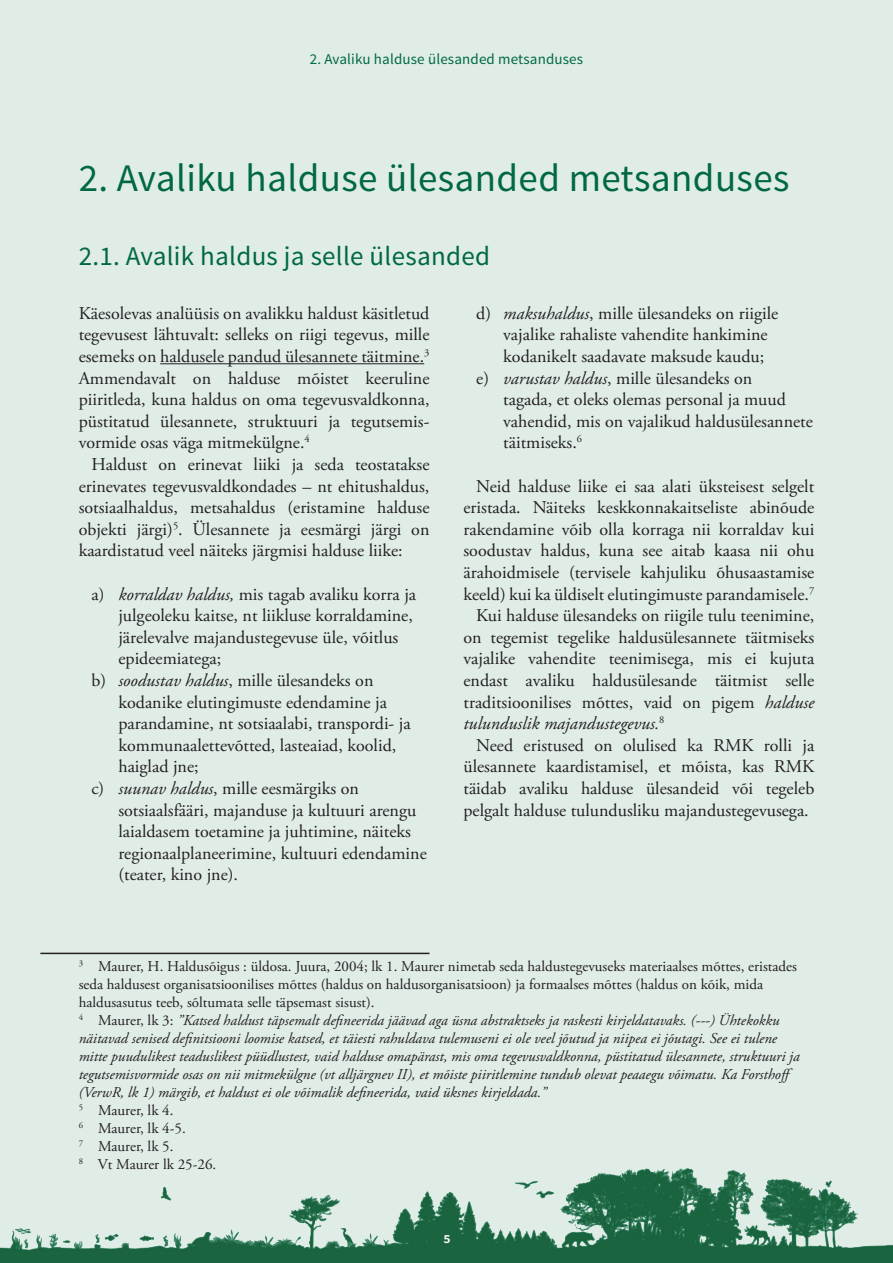
<style>
.page{position:relative;width:893px;height:1263px;background:#e0ede7}
.page>*{position:absolute;margin:0;border:0;box-sizing:border-box;transform-origin:0 0}
.suur_pealkiri{font:39px "Source Sans Pro";letter-spacing:.01em;color:#00693f}
.vahepealkiri{font:27px "Source Sans Pro";letter-spacing:.01em;color:#00693f}
.põhitekst_taanreata{font:18px/21.6px "Adobe Garamond Pro";color:#231f20}
.põhitekst{font:18px/21.6px "Adobe Garamond Pro";color:#231f20;text-align:justify}
.joonealune_kiri{font:italic 15px/18px "Adobe Garamond Pro";color:#231f20}
.joonealune_kiri-2{font:15px/18px "Adobe Garamond Pro";color:#231f20}
.päis{font:15px "Source Sans Pro";letter-spacing:.01em;color:#00693f}
.t1{font:600 15px "Source Sans Pro";color:#fff}
.s1{font-style:italic}
.s2{font-style:normal}
</style>
<div class="page">
<img style="left:0;top:1168px;width:893px;height:95px">
<hr style="left:40px;top:953px;width:389px;height:1px;background:#231f20">
<hr style="left:160px;top:363px;width:264px;height:1px;background:#231f20">
<p class="päis" style="left:310px;top:49px;width:275px">2. Avaliku halduse ülesanded metsanduses</p>
<p class="suur_pealkiri" style="left:79px;top:154px;width:712px">2. Avaliku halduse ülesanded metsanduses</p>
<p class="vahepealkiri" style="left:79px;top:239px;width:413px">2.1. Avalik haldus ja selle ülesanded</p>
<p class="põhitekst_taanreata" style="left:79px;top:303px;width:352px;text-align:justify">Käesolevas analüüsis on avalikku haldust käsitletud tegevusest lähtuvalt: selleks on riigi tegevus, mille esemeks on haldusele pandud ülesannete täitmine.<sup>3<br></sup>Ammendavalt on halduse mõistet keeruline piiritleda, kuna haldus on oma tegevusvaldkonna, püstitatud ülesannete, struktuuri ja tegutsemis&shy;vormide osas väga mitmekülgne.<sup>4</sup></p>
<p class="põhitekst" style="left:79px;top:454px;width:352px;text-indent:13px">Haldust on erinevat liiki ja seda teostatakse erinevates tegevusvaldkondades – nt ehitushaldus, sotsiaalhaldus, metsahaldus (eristamine halduse objekti järgi)<sup>5</sup>. Ülesannete ja eesmärgi järgi on kaardistatud veel näiteks järgmisi halduse liike:</p>
<p class="põhitekst_taanreata" style="left:118px;top:584px;width:299px;text-indent:-27px">a) <span class="s1">korraldav haldus,</span> mis tagab avaliku korra ja julgeoleku kaitse, nt liikluse korraldamine, järelevalve majandustegevuse üle, võitlus epideemiatega;</p>
<p class="põhitekst_taanreata" style="left:118px;top:670px;width:294px;text-indent:-27px">b) <span class="s1">soodustav haldus</span>, mille ülesandeks on kodanike elutingimuste edendamine ja parandamine, nt sotsiaalabi, transpordi- ja kommunaalettevõtted, lasteaiad, koolid, haiglad jne;</p>
<p class="põhitekst_taanreata" style="left:118px;top:778px;width:310px;text-indent:-27px">c) <span class="s1">suunav haldus</span>, mille eesmärgiks on sotsiaalsfääri, majanduse ja kultuuri arengu laialdasem toetamine ja juhtimine, näiteks regionaalplaneerimine, kultuuri edendamine (teater, kino jne).</p>
<p class="põhitekst_taanreata" style="left:503px;top:303px;width:277px;text-indent:-27px">d) <span class="s1">maksuhaldus</span>, mille ülesandeks on riigile vajalike rahaliste vahendite hankimine kodanikelt saadavate maksude kaudu;</p>
<p class="põhitekst_taanreata" style="left:503px;top:368px;width:311px;text-indent:-27px">e) <span class="s1">varustav haldus</span>, mille ülesandeks on<br>tagada, et oleks olemas personal ja muud vahendid, mis on vajalikud haldusülesannete täitmiseks.<sup>6</sup></p>
<p class="põhitekst" style="left:463px;top:476px;width:352px;text-indent:13px">Neid halduse liike ei saa alati üksteisest selgelt eristada. Näiteks keskkonnakaitseliste abinõude rakendamine võib olla korraga nii korraldav kui soodustav haldus, kuna see aitab kaasa nii ohu ärahoidmisele (tervisele kahjuliku õhusaastamise keeld) kui ka üldiselt elutingimuste parandamisele.<sup>7</sup></p>
<p class="põhitekst" style="left:463px;top:605px;width:352px;text-indent:13px">Kui halduse ülesandeks on riigile tulu teenimine, on tegemist tegelike haldusülesannete täitmiseks vajalike vahendite teenimisega, mis ei kujuta endast avaliku haldusülesande täitmist selle traditsioonilises mõttes, vaid on pigem <span class="s1">halduse tulunduslik majandustegevus.</span><sup>8</sup></p>
<p class="põhitekst" style="left:463px;top:735px;width:352px;text-indent:13px">Need eristused on olulised ka RMK rolli ja ülesannete kaardistamisel, et mõista, kas RMK täidab avaliku halduse ülesandeid või tegeleb pelgalt halduse tulundusliku majandustegevusega.</p>
<p class="joonealune_kiri-2" style="left:79px;top:958px;width:720px"><sup>3</sup> Maurer, H. Haldusõigus : üldosa. Juura, 2004; lk 1. Maurer nimetab seda haldustegevuseks materiaalses mõttes, eristades seda haldusest organisatsioonilises mõttes (haldus on haldusorganisatsioon) ja formaalses mõttes (haldus on kõik, mida haldusasutus teeb, sõltumata selle täpsemast sisust).</p>
<p class="joonealune_kiri" style="left:79px;top:1012px;width:723px"><sup>4</sup> <span class="s2">Maurer, lk 3:</span> ”Katsed haldust täpsemalt defineerida jäävad aga üsna abstraktseks ja raskesti kirjeldatavaks. (---) Ühtekokku näitavad senised definitsiooni loomise katsed, et täiesti rahuldava tulemuseni ei ole veel jõutud ja niipea ei jõutagi. See ei tulene mitte puudulikest teaduslikest püüdlustest, vaid halduse omapärast, mis oma tegevusvaldkonna, püstitatud ülesannete, struktuuri ja tegutsemisvormide osas on nii mitmekülgne (vt alljärgnev II), et mõiste piiritlemine tundub olevat peaaegu võimatu. Ka Forsthoff (VerwR, lk 1) märgib, et haldust ei ole võimalik defineerida, vaid üksnes kirjeldada.”</p>
<p class="joonealune_kiri-2" style="left:79px;top:1102px;width:96px"><sup>5</sup> Maurer, lk 4.</p>
<p class="joonealune_kiri-2" style="left:79px;top:1120px;width:109px"><sup>6</sup> Maurer, lk 4-5.</p>
<p class="joonealune_kiri-2" style="left:79px;top:1138px;width:96px"><sup>7</sup> Maurer, lk 5.</p>
<p class="joonealune_kiri-2" style="left:79px;top:1156px;width:139px"><sup>8</sup> Vt Maurer lk 25-26.</p>
<p class="t1" style="left:444px;top:1228px;width:9px">5</p>
</div>
